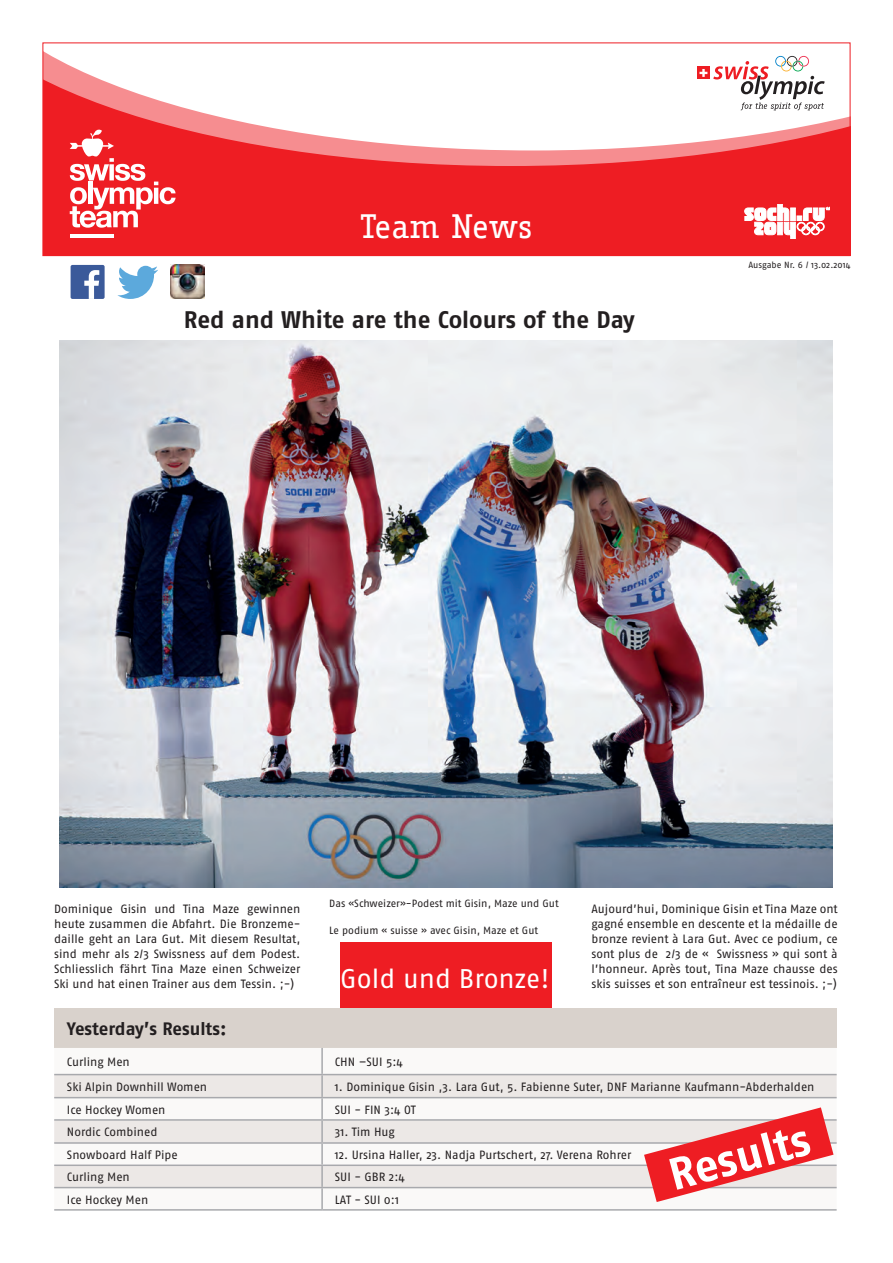
<style>
.page{position:relative;width:893px;height:1263px;background:#fff}
.page>*{position:absolute;margin:0;border:0;box-sizing:border-box;transform-origin:0 0}
.t1{font:700 45px "Fago Pro";color:#fff}
.t2{font:33px "Fago Office Serif";letter-spacing:-.02em;color:#fff}
.t3{font:27px "Fago Pro";letter-spacing:-.005em;color:#fff}
.t4{font:700 24px "Fago Pro";color:#231f20}
.t5{font:700 18px "Fago Pro";letter-spacing:-.005em;color:#231f20}
.t6{font:12px/15px "Fago Pro";letter-spacing:-.005em;color:#231f20;text-align:justify}
.t7{font:700 12px "Fago Pro";color:#231f20}
.t8{font:10.5px "Fago Pro";letter-spacing:-.005em;color:#231f20}
.t9{font:9px "Fago Pro";color:#231f20}
</style>
<div class="page">
<div style="left:43px;top:43px;width:807px;height:212px;background:#ee1d23"></div>
<svg style="left:289px;top:150px;width:443px;height:16px;fill:#f68d90"></svg>
<svg style="left:45px;top:45px;width:803px;height:105px;background:#fcdfe0"></svg>
<hr style="left:71px;top:234px;width:43px;height:4px;background:#fff">
<svg style="left:70px;top:130px;width:106px;height:98px"></svg>
<svg style="left:745px;top:204px;width:85px;height:35px"></svg>
<div style="left:43px;top:43px;width:807px;height:213px;border:1px solid #ee1d23"></div>
<div style="left:697px;top:67px;width:13px;height:12px;background:#ee1d23"></div>
<svg style="left:699px;top:69px;width:8px;height:8px"></svg>
<svg style="left:713px;top:56px;width:112px;height:54px;background:#e0d4d4"></svg>
<div style="left:71px;top:265px;width:34px;height:34px;background:#3b5a9a;border-radius:2px"></div>
<svg style="left:84px;top:270px;width:15px;height:29px"></svg>
<svg style="left:117px;top:266px;width:41px;height:33px"></svg>
<img style="left:170px;top:265px;width:34px;height:34px">
<div style="left:54px;top:1008px;width:783px;height:40px;background:#d9d2cc"></div>
<svg style="left:54px;top:1075px;width:783px;height:112px;fill:#ece8e6"></svg>
<hr style="left:321px;top:1048px;width:2px;height:26px;background:#a8a9ad">
<hr style="left:54px;top:1074px;width:268px;height:1px;background:#a8a9ad">
<hr style="left:322px;top:1074px;width:515px;height:1px;background:#a8a9ad">
<hr style="left:321px;top:1075px;width:2px;height:22px;background:#a8a9ad">
<hr style="left:54px;top:1097px;width:268px;height:1px;background:#a8a9ad">
<hr style="left:322px;top:1097px;width:515px;height:1px;background:#a8a9ad">
<hr style="left:321px;top:1098px;width:2px;height:21px;background:#a8a9ad">
<hr style="left:54px;top:1119px;width:268px;height:2px;background:#a8a9ad">
<hr style="left:322px;top:1119px;width:515px;height:2px;background:#a8a9ad">
<hr style="left:321px;top:1121px;width:2px;height:21px;background:#a8a9ad">
<hr style="left:54px;top:1142px;width:268px;height:2px;background:#a8a9ad">
<hr style="left:322px;top:1142px;width:515px;height:2px;background:#a8a9ad">
<hr style="left:321px;top:1144px;width:2px;height:20px;background:#a8a9ad">
<hr style="left:54px;top:1164px;width:268px;height:2px;background:#a8a9ad">
<hr style="left:322px;top:1164px;width:515px;height:2px;background:#a8a9ad">
<hr style="left:321px;top:1166px;width:2px;height:21px;background:#a8a9ad">
<hr style="left:54px;top:1187px;width:268px;height:1px;background:#a8a9ad">
<hr style="left:322px;top:1187px;width:515px;height:1px;background:#a8a9ad">
<hr style="left:321px;top:1188px;width:2px;height:21px;background:#a8a9ad">
<hr style="left:54px;top:1209px;width:268px;height:1px;background:#a8a9ad">
<hr style="left:322px;top:1209px;width:515px;height:1px;background:#a8a9ad">
<svg style="left:644px;top:1107px;width:189px;height:95px"></svg>
<img style="left:59px;top:340px;width:773px;height:548px">
<div style="left:340px;top:942px;width:212px;height:65px;background:#ee1d23"></div>
<h2 class="t2" style="left:360px;top:207px;width:174px">Team News</h2>
<h3 class="t4" style="left:184px;top:305px;width:452px">Red and White are the Colours of the Day</h3>
<p class="t9" style="left:748px;top:259px;width:104px">Ausgabe Nr. 6 / 13.02.2014</p>
<p class="t8" style="left:329px;top:897px;width:231px">Das «Schweizer»-Podest mit Gisin, Maze und Gut</p>
<p class="t8" style="left:329px;top:924px;width:210px">Le podium « suisse » avec Gisin, Maze et Gut</p>
<h3 class="t3" style="left:340px;top:962px;width:211px">Gold und Bronze!</h3>
<p class="t6" style="left:54px;top:901px;width:248px">Dominique Gisin und Tina Maze gewinnen heute zusammen die Abfahrt. Die Bronzeme&shy;daille geht an Lara Gut. Mit diesem Resultat, sind mehr als 2/3 Swissness auf dem Podest.<br>Schliesslich fährt Tina Maze einen Schweizer Ski und hat einen Trainer aus dem Tessin. ;-)</p>
<p class="t6" style="left:591px;top:901px;width:248px">Aujourd’hui, Dominique Gisin et Tina Maze ont gagné ensemble en descente et la médaille de bronze revient à Lara Gut. Avec ce podium, ce sont plus de 2/3 de « Swissness » qui sont à l’honneur. Après tout, Tina Maze chausse des skis suisses et son entraîneur est tessinois. ;-)</p>
<h3 class="t5" style="left:67px;top:1018px;width:161px">Yesterday’s Results:</h3>
<p class="t6" style="left:67px;top:1054px;width:64px">Curling Men</p>
<p class="t6" style="left:335px;top:1054px;width:69px">CHN –SUI 5:4</p>
<p class="t6" style="left:67px;top:1079px;width:142px">Ski Alpin Downhill Women</p>
<p class="t6" style="left:335px;top:1079px;width:481px">1. Dominique Gisin ,3. Lara Gut, 5. Fabienne Suter, DNF Marianne Kaufmann-Abderhalden</p>
<p class="t6" style="left:67px;top:1102px;width:100px">Ice Hockey Women</p>
<p class="t6" style="left:335px;top:1102px;width:82px">SUI - FIN 3:4 OT</p>
<p class="t6" style="left:67px;top:1124px;width:92px">Nordic Combined</p>
<p class="t6" style="left:335px;top:1124px;width:61px">31. Tim Hug</p>
<p class="t6" style="left:67px;top:1147px;width:112px">Snowboard Half Pipe</p>
<p class="t6" style="left:335px;top:1147px;width:298px">12. Ursina Haller, 23. Nadja Purtschert, 27. Verena Rohrer</p>
<p class="t6" style="left:67px;top:1169px;width:64px">Curling Men</p>
<p class="t6" style="left:335px;top:1169px;width:71px">SUI - GBR 2:4</p>
<p class="t6" style="left:67px;top:1192px;width:83px">Ice Hockey Men</p>
<p class="t6" style="left:335px;top:1192px;width:66px">LAT - SUI 0:1</p>
<p class="t7" style="left:323px;top:1096px;width:31px">Gian,</p>
<h1 class="t1" style="left:663px;top:1149px;width:146px;rotate:-15deg">Results</h1>
</div>
